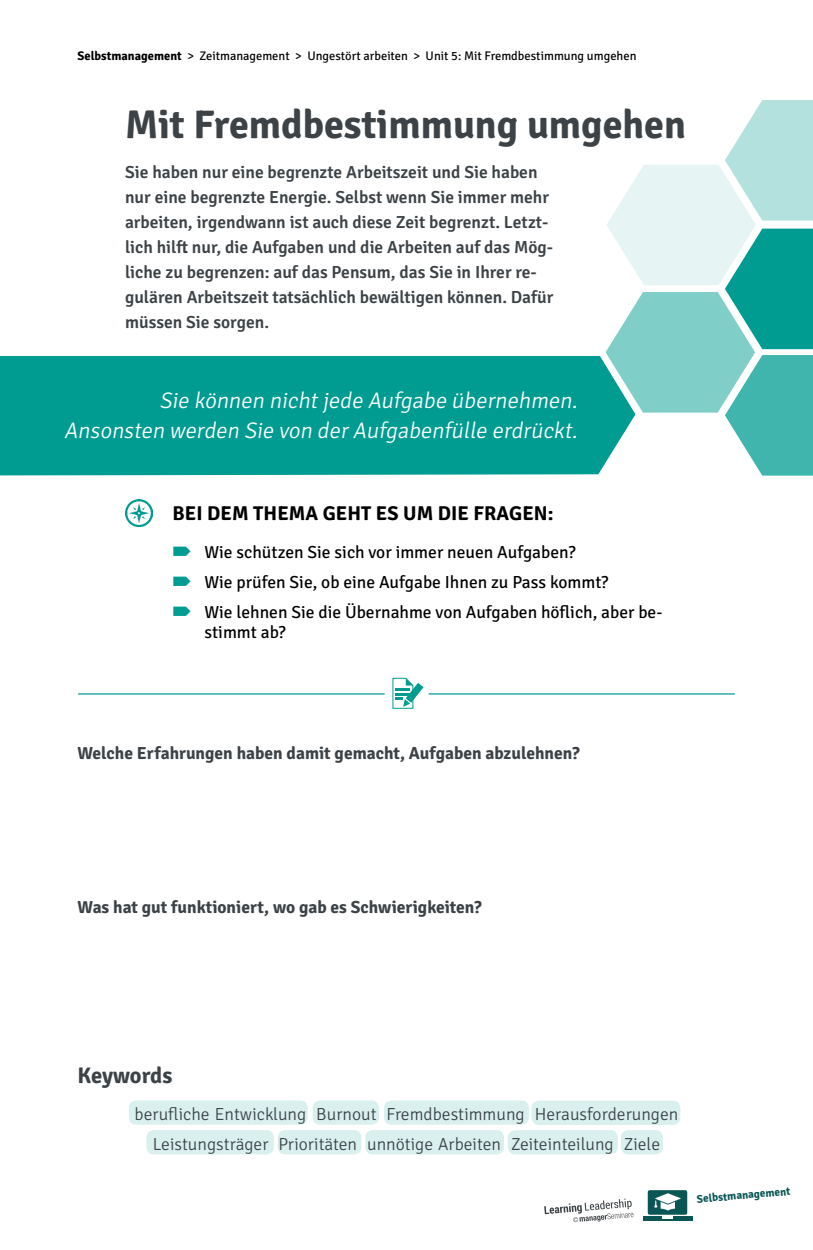
<style>
.page{position:relative;width:813px;height:1250px;background:#fff}
.page>*{position:absolute;margin:0;border:0;box-sizing:border-box;transform-origin:0 0}
.t1{font:700 40px "Signika Negative";color:#3c4246}
.t2{font:italic 300 22.5px/30px "Signika Negative";color:#fff;text-align:right}
.t3{font:700 22.5px "Signika Negative";letter-spacing:-.01em;color:#3c4246}
.t4{font:700 20px "Signika Negative";letter-spacing:.005em;color:#000}
.t5{font:600 17.5px/25px "Signika Negative";color:#3c4246}
.t6{font:17.5px/30px "Signika Negative";color:#000}
.t7{font:300 17.5px/30px "Signika Negative";color:#3c4246;text-align:center}
.t8{font:700 17.5px "Signika Negative";color:#3c4246}
.t9{font:12.5px "Signika Negative";color:#000}
.t10{font:700 11.25px "Signika Negative";color:#0a5655}
.s1{font-weight:700}
</style>
<div class="page">
<div style="left:647px;top:1190px;width:40px;height:25px;background:#0a5655;border-radius:2px"></div>
<svg style="left:643px;top:1216px;width:49px;height:5px"></svg>
<img style="left:654px;top:1194px;width:27px;height:16px">
<svg style="left:544px;top:1199px;width:89px;height:23px"></svg>
<div style="left:278px;top:1130px;width:83px;height:24px;background:#d9f0ef;border-radius:8px"></div>
<div style="left:146px;top:1130px;width:128px;height:24px;background:#d9f0ef;border-radius:8px"></div>
<div style="left:129px;top:1100px;width:179px;height:25px;background:#d9f0ef;border-radius:8px"></div>
<div style="left:312px;top:1100px;width:67px;height:25px;background:#d9f0ef;border-radius:8px"></div>
<div style="left:384px;top:1100px;width:145px;height:25px;background:#d9f0ef;border-radius:8px"></div>
<div style="left:531px;top:1101px;width:149px;height:24px;background:#d9f0ef;border-radius:8px"></div>
<div style="left:0;top:356px;width:605px;height:119px;background:#009c92"></div>
<svg style="left:605px;top:100px;width:207px;height:376px"></svg>
<img style="left:125px;top:499px;width:27px;height:27px">
<div style="left:365px;top:1130px;width:139px;height:24px;background:#d9f0ef;border-radius:8px"></div>
<div style="left:508px;top:1130px;width:109px;height:24px;background:#d9f0ef;border-radius:8px"></div>
<div style="left:621px;top:1130px;width:41px;height:24px;background:#d9f0ef;border-radius:8px"></div>
<hr style="left:78px;top:693px;width:306px;height:2px;background:#009c92">
<hr style="left:428px;top:693px;width:306px;height:2px;background:#009c92">
<svg style="left:392px;top:677px;width:31px;height:32px"></svg>
<p class="t9" style="left:78px;top:47px;width:560px"><span class="s1">Selbstmanagement</span> &gt; Zeitmanagement &gt; Ungestört arbeiten &gt; Unit 5: Mit Fremdbestimmung umgehen</p>
<h1 class="t1" style="left:125px;top:96px;width:562px">Mit Fremdbestimmung umgehen</h1>
<p class="t5" style="left:125px;top:158px;width:430px">Sie haben nur eine begrenzte Arbeitszeit und Sie haben nur eine begrenzte Energie. Selbst wenn Sie immer mehr arbeiten, irgendwann ist auch diese Zeit begrenzt. Letzt&shy;lich hilft nur, die Aufgaben und die Arbeiten auf das Mög&shy;liche zu begrenzen: auf das Pensum, das Sie in Ihrer re&shy;gulären Arbeitszeit tatsächlich bewältigen können. Dafür müssen Sie sorgen.</p>
<p class="t2" style="left:64px;top:384px;width:519px">Sie können nichtjede Aufgabe übernehmen.<br>Ansonsten werden Sie von derAufgabenfülle erdrückt.</p>
<p class="t4" style="left:172px;top:499px;width:382px">BEI DEM THEMA GEHT ES UM DIE FRAGEN:</p>
<p class="t6" style="left:204px;top:536px;width:459px">Wie schützen Sie sich vor immer neuen Aufgaben?<br>Wie prüfen Sie, ob eine Aufgabe Ihnen zu Pass kommt?<br>Wie lehnen Sie die Übernahme von Aufgaben höflich, aber be-</p>
<p class="t6" style="left:204px;top:616px;width:83px">stimmt ab?</p>
<p class="t8" style="left:78px;top:741px;width:503px">Welche Erfahrungen haben damit gemacht, Aufgaben abzulehnen?</p>
<p class="t8" style="left:78px;top:894px;width:406px">Was hat gut funktioniert, wo gab es Schwierigkeiten?</p>
<p class="t3" style="left:78px;top:1059px;width:96px">Keywords</p>
<p class="t7" style="left:135px;top:1098px;width:545px">berufliche Entwicklung Burnout Fremdbestimmung Herausforderungen<br>Leistungsträger Prioritäten unnötige Arbeiten Zeiteinteilung Ziele</p>
<p class="t10" style="left:696px;top:1191px;width:95px;rotate:-5deg">Selbstmanagement</p>
</div>
